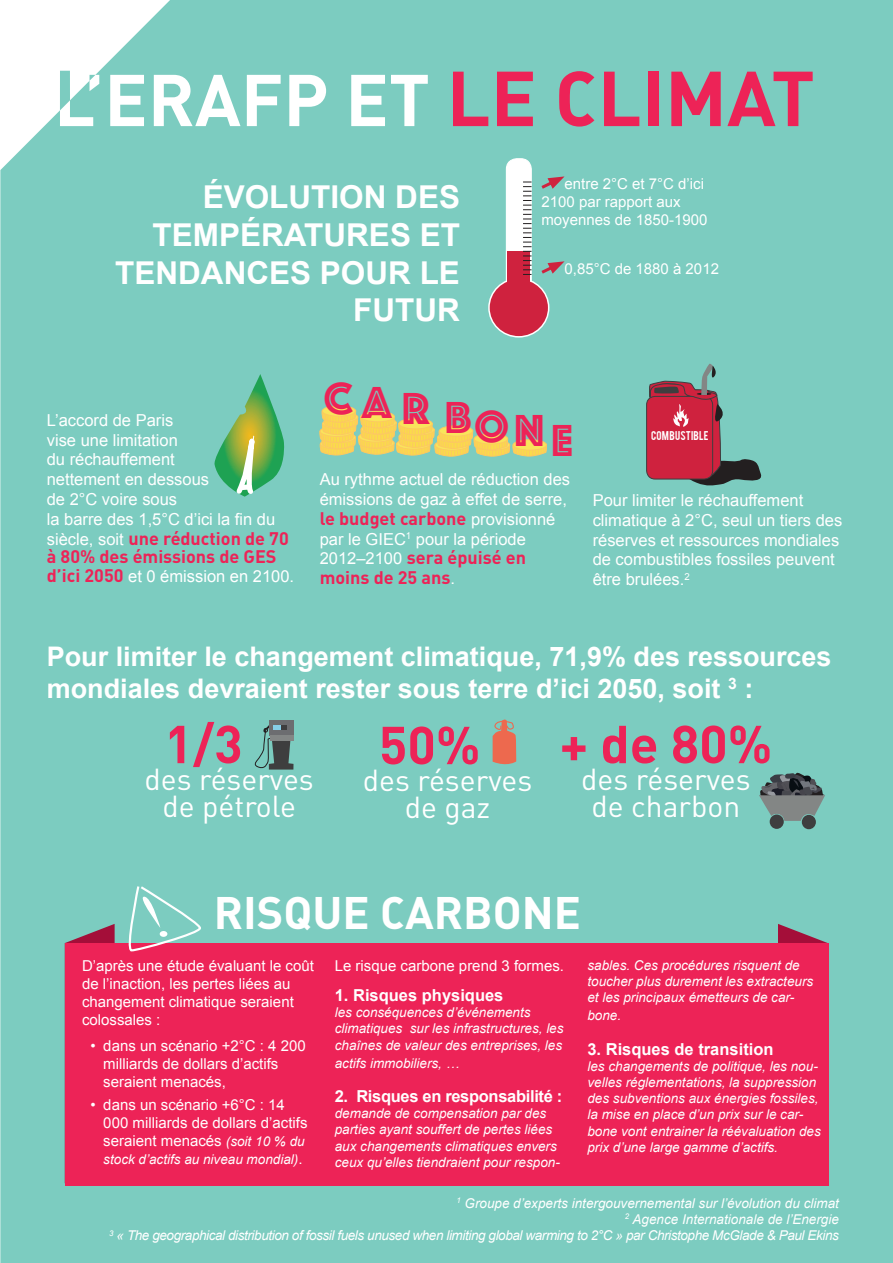
<style>
.page{position:relative;width:893px;height:1263px;background:#7cccc0}
.page>*{position:absolute;margin:0;border:0;box-sizing:border-box;transform-origin:0 0}
.t1{font:700 72px "DIN";color:#fff}
.t2{font:700 52.5px "DIN";color:#ed2357}
.t3{font:46.5px "Phosphate Inline";letter-spacing:.155em;color:#ed2357}
.t4{font:700 45px "DIN";color:#fff}
.t5{font:700 31.5px/37.8px "Arial";color:#fff;text-align:right}
.t6{font:30px/27px "DIN";color:#fff;text-align:center}
.t7{font:700 27px/32.4px "Arial";color:#fff}
.t8{font:700 18px/18px "DIN";color:#ed2357}
.t9{font:16.5px/19.8px "Arial";color:#fff}
.t10{font:700 16.5px "Arial";color:#fff}
.t11{font:700 16.5px "Arial";letter-spacing:-.02em;color:#fff}
.t12{font:15px/18px "Arial";color:#fff}
.t13{font:italic 13.5px/16.2px "Arial";color:#fff}
.t14{font:italic 13.5px/16.2px "Arial";letter-spacing:-.03em;color:#fff;text-align:right}
.t15{font:10.05px "Bebas";letter-spacing:.02em;color:#fff}
.s1{font-size:76.5px;color:#ed2357}
.s2{font-family:"Arial";font-weight:400;font-size:16.5px;color:#fff}
.s3{font-family:"DIN";font-weight:700;font-size:18px;color:#ed2357}
.s4{font-style:italic;font-size:13.5px}
.s5{font-style:normal;font-size:15px}
</style>
<div class="page">
<svg style="left:65px;top:924px;width:50px;height:19px"></svg>
<svg style="left:778px;top:924px;width:50px;height:19px"></svg>
<div style="left:65px;top:943px;width:763px;height:243px;background:#ed2357"></div>
<svg style="left:60px;top:71px;width:10px;height:39px"></svg>
<div style="left:489px;top:279px;width:60px;height:58px;background:#cf223e;border-radius:50%"></div>
<div style="left:488px;top:278px;width:61px;height:60px;border:2px solid #fff;border-radius:50%"></div>
<svg style="left:538px;top:176px;width:27px;height:15px"></svg>
<svg style="left:538px;top:261px;width:27px;height:15px"></svg>
<svg style="left:505px;top:158px;width:27px;height:126px"></svg>
<svg style="left:213px;top:374px;width:72px;height:125px;background:#76bd87"></svg>
<div style="left:322px;top:406px;width:34px;height:10px;background:#f9e45b;border-radius:50%"></div>
<div style="left:322px;top:406px;width:34px;height:10px;border:1px solid #fdc961;border-radius:50%"></div>
<svg style="left:319px;top:409px;width:228px;height:48px;background:#c6d182"></svg>
<div style="left:646px;top:396px;width:67px;height:83px;border:1px solid #3e3e3f;border-radius:9px"></div>
<svg style="left:648px;top:363px;width:116px;height:124px;background:#957279"></svg>
<div style="left:270px;top:720px;width:24px;height:16px;background:#6c6d70"></div>
<div style="left:270px;top:735px;width:24px;height:6px;background:#838685"></div>
<svg style="left:252px;top:723px;width:41px;height:46px"></svg>
<svg style="left:493px;top:718px;width:23px;height:49px"></svg>
<div style="left:770px;top:814px;width:14px;height:15px;background:#3e3e3f;border-radius:50%"></div>
<div style="left:802px;top:815px;width:14px;height:14px;background:#3e3e3f;border-radius:50%"></div>
<svg style="left:759px;top:773px;width:66px;height:48px;background:#687d7b"></svg>
<svg style="left:125px;top:884px;width:77px;height:68px"></svg>
<svg style="left:90px;top:75px;width:5px;height:6px"></svg>
<h1 class="t1" style="left:54px;top:53px;width:762px">L’ERAFP ET <span class="s1">LE CLIMAT</span></h1>
<h3 class="t5" style="left:115px;top:179px;width:346px">ÉVOLUTION DES<br>TEMPÉRATURES ET<br>TENDANCES POUR LE<br>FUTUR</h3>
<p class="t12" style="left:541px;top:175px;width:167px;text-indent:23px">entre 2°C et 7°C d’ici<br>2100 par rapport aux moyennes de 1850-1900</p>
<p class="t12" style="left:565px;top:260px;width:156px">0,85°C de 1880 à 2012</p>
<p class="t9" style="left:47px;top:410px;width:230px">L’accord de Paris<br>vise une limitation<br>du réchauffement<br>nettement en dessous<br>de 2°C voire sous<br>la barre des 1,5°C d’ici la fin du</p>
<h3 class="t8" style="left:47px;top:528px;width:244px"><span class="s2">siècle, soit</span> une réduction de 70 à 80% des émissions de GES</h3>
<p class="t9" style="left:47px;top:567px;width:249px"><span class="s3">d’ici 2050</span> et 0 émission en 2100.</p>
<h3 class="t3" style="left:324px;top:385px;width:251px">CAR BONE</h3>
<p class="t9" style="left:320px;top:470px;width:252px">Au rythme actuel de réduction des émissions de gaz à effet de serre,</p>
<h3 class="t8" style="left:320px;top:508px;width:237px">le budget carbone <span class="s2">provisionné</span></h3>
<p class="t9" style="left:320px;top:529px;width:208px">par le GIEC<sup>1</sup> pour la période</p>
<h3 class="t8" style="left:320px;top:547px;width:208px;line-height:19.8px"><span class="s2">2012–2100</span> sera épuisé en moins de 25 ans<span class="s2">.</span></h3>
<p class="t15" style="left:651px;top:428px;width:59px">COMBUSTIBLE</p>
<p class="t9" style="left:593px;top:490px;width:251px">Pour limiter le réchauffement climatique à 2°C, seul un tiers des réserves et ressources mondiales de combustibles fossiles peuvent être brulées.<sup>2</sup></p>
<h3 class="t7" style="left:47px;top:641px;width:786px">Pour limiter le changement climatique, 71,9% des ressources mondiales devraient rester sous terre d’ici 2050, soit <sup>3</sup> :</h3>
<h2 class="t2" style="left:164px;top:710px;width:80px">1/3</h2>
<h3 class="t6" style="left:144px;top:765px;width:171px">des réserves de pétrole</h3>
<h2 class="t2" style="left:560px;top:710px;width:214px">+ de 80%</h2>
<h3 class="t6" style="left:581px;top:765px;width:171px">des réserves de charbon</h3>
<h2 class="t2" style="left:379px;top:711px;width:103px">50%</h2>
<h3 class="t6" style="left:363px;top:766px;width:171px">des réserves de gaz</h3>
<h3 class="t4" style="left:214px;top:883px;width:369px">RISQUE CARBONE</h3>
<p class="t12" style="left:82px;top:957px;width:233px">D’après une étude évaluant le coût de l’inaction, les pertes liées au changement climatique seraient colossales :</p>
<p class="t12" style="left:103px;top:1037px;width:204px;text-indent:-13px">• dans un scénario +2°C : 4 200 milliards de dollars d’actifs seraient menacés,</p>
<p class="t12" style="left:103px;top:1095px;width:206px;text-indent:-13px">• dans un scénario +6°C : 14<br>000 milliards de dollars d’actifs seraient menacés <span class="s4">(soit 10 % du</span></p>
<p class="t13" style="left:103px;top:1151px;width:201px">stock d’actifs au niveau mondial)<span class="s5">.</span></p>
<p class="t12" style="left:335px;top:957px;width:231px">Le risque carbone prend 3 formes.</p>
<p class="t10" style="left:335px;top:984px;width:170px">1. Risques physiques</p>
<p class="t13" style="left:335px;top:1004px;width:230px">les conséquences d’événements climatiques sur les infrastructures, les chaînes de valeur des entreprises, les</p>
<p class="t13" style="left:335px;top:1055px;width:126px">actifs immobiliers, …</p>
<p class="t11" style="left:335px;top:1085px;width:229px">2. Risques en responsabilité :</p>
<p class="t13" style="left:335px;top:1105px;width:227px">demande de compensation par des parties ayant souffert de pertes liées aux changements climatiques envers ceux qu’elles tiendraient pour respon-</p>
<p class="t13" style="left:587px;top:957px;width:227px">sables. Ces procédures risquent de toucher plus durement les extracteurs et les principaux émetteurs de car-</p>
<p class="t13" style="left:587px;top:1007px;width:35px">bone.</p>
<p class="t10" style="left:587px;top:1038px;width:188px">3. Risques de transition</p>
<p class="t13" style="left:587px;top:1058px;width:235px">les changements de politique, les nou&shy;velles réglementations, la suppression des subventions aux énergies fossiles, la mise en place d’un prix sur le car&shy;bone vont entrainer la réévaluation des prix d’une large gamme d’actifs.</p>
<p class="t14" style="left:109px;top:1195px;width:731px"><sup>1</sup> Groupe d’experts intergouvernemental sur l’évolution du climat<br><sup>2</sup> Agence Internationale de l’Energie<br><sup>3</sup> « The geographical distribution of fossil fuels unused when limiting global warming to 2°C » par Christophe McGlade &amp; Paul Ekins</p>
</div>
